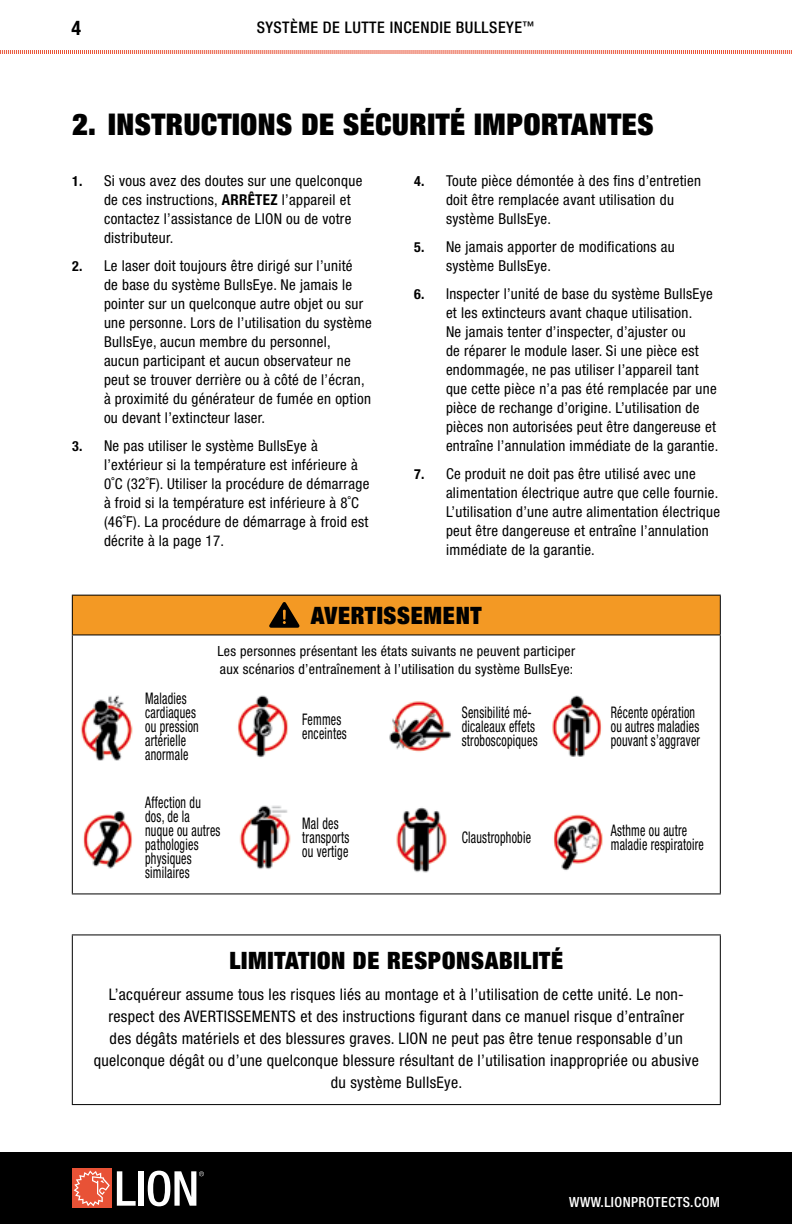
<style>
.page{position:relative;width:792px;height:1224px;background:#fff}
.page>*{position:absolute;margin:0;border:0;box-sizing:border-box;transform-origin:0 0}
.t1{font:900 condensed 30px "Helvetica Neue LT Std";letter-spacing:.02em;color:#000}
.t2{font:900 condensed 24px "Helvetica Neue LT Std";letter-spacing:.03em;color:#000}
.t3{font:700 condensed 20px "Helvetica Neue LT Std";color:#000}
.t4{font:condensed 16px/22px "Helvetica Neue LT Std";letter-spacing:.02em;color:#000;text-align:center}
.t5{font:condensed 16px/14px "Helvetica Neue LT Std";letter-spacing:.02em;color:#000;scale:.75 1}
.t6{font:500 condensed 16px "Helvetica Neue LT Std";letter-spacing:.03em;color:#000}
.t7{font:condensed 15px/19px "Helvetica Neue LT Std";letter-spacing:.02em;color:#000}
.t8{font:condensed 14px/18px "Helvetica Neue LT Std";letter-spacing:.02em;color:#000}
.t9{font:500 condensed 14px "Helvetica Neue LT Std";letter-spacing:.03em;color:#fff}
.s1{font-weight:700;font-size:14px}
.s2{font-weight:700}
</style>
<div class="page">
<div style="left:0;top:1152px;width:792px;height:72px;background:#000"></div>
<svg style="left:0;top:50px;width:792px;height:4px;background:#f2a799"></svg>
<hr style="left:72px;top:934px;width:649px;height:1px;background:#000">
<hr style="left:72px;top:935px;width:1px;height:169px;background:#000">
<hr style="left:720px;top:935px;width:1px;height:169px;background:#000">
<hr style="left:72px;top:1104px;width:649px;height:1px;background:#000">
<img style="left:83px;top:811px;width:50px;height:58px">
<img style="left:239px;top:805px;width:52px;height:64px">
<img style="left:396px;top:807px;width:51px;height:66px">
<img style="left:553px;top:814px;width:50px;height:57px">
<img style="left:81px;top:695px;width:52px;height:65px">
<img style="left:389px;top:701px;width:62px;height:51px">
<img style="left:237px;top:695px;width:51px;height:63px">
<img style="left:552px;top:695px;width:50px;height:62px">
<div style="left:72px;top:595px;width:648px;height:40px;background:#f39924"></div>
<hr style="left:72px;top:595px;width:649px;height:1px;background:#000">
<hr style="left:72px;top:596px;width:1px;height:38px;background:#000">
<hr style="left:720px;top:596px;width:1px;height:38px;background:#000">
<hr style="left:72px;top:634px;width:649px;height:1px;background:#000">
<hr style="left:72px;top:635px;width:1px;height:258px;background:#000">
<hr style="left:720px;top:635px;width:1px;height:258px;background:#000">
<hr style="left:72px;top:893px;width:649px;height:1px;background:#000">
<svg style="left:269px;top:602px;width:31px;height:26px"></svg>
<svg style="left:117px;top:1171px;width:19px;height:35px"></svg>
<div style="left:138px;top:1171px;width:6px;height:35px;background:#fff"></div>
<div style="left:72px;top:1169px;width:40px;height:39px;background:#e85236"></div>
<svg style="left:74px;top:1170px;width:36px;height:36px"></svg>
<svg style="left:148px;top:1171px;width:56px;height:35px"></svg>
<h3 class="t3" style="left:71px;top:16px;width:11px">4</h3>
<p class="t6" style="left:257px;top:17px;width:279px">SYSTÈME DE LUTTE INCENDIE BULLSEYE<sup>™</sup></p>
<h1 class="t1" style="left:72px;top:105px;width:583px">2. INSTRUCTIONS DE SÉCURITÉ IMPORTANTES</h1>
<p class="t7" style="left:104px;top:171px;width:260px;text-indent:-32px"><span class="s1">1.</span> Si vous avez des doutes sur une quelconque de ces instructions, <span class="s2">ARRÊTEZ</span> l’appareil et contactez l’assistance de LION ou de votre distributeur.</p>
<p class="t7" style="left:104px;top:256px;width:269px;text-indent:-32px"><span class="s1">2.</span> Le laser doit toujours être dirigé sur l’unité<br>de base du système BullsEye. Ne jamais le pointer sur un quelconque autre objet ou sur une personne. Lors de l’utilisation du système BullsEye, aucun membre du personnel,<br>aucun participant et aucun observateur ne peut se trouver derrière ou à côté de l’écran, à proximité du générateur de fumée en option ou devant l’extincteur laser.</p>
<p class="t7" style="left:104px;top:436px;width:267px;text-indent:-32px"><span class="s1">3.</span> Ne pas utiliser le système BullsEye à l’extérieur si la température est inférieure à 0˚C (32˚F). Utiliser la procédure de démarrage à froid si la température est inférieure à 8˚C (46˚F). La procédure de démarrage à froid est décrite à la page 17.</p>
<p class="t7" style="left:446px;top:171px;width:257px;text-indent:-32px"><span class="s1">4.</span> Toute pièce démontée à des fins d’entretien doit être remplacée avant utilisation du système BullsEye.</p>
<p class="t7" style="left:446px;top:237px;width:230px;text-indent:-32px"><span class="s1">5.</span> Ne jamais apporter de modifications au système BullsEye.</p>
<p class="t7" style="left:446px;top:284px;width:274px;text-indent:-32px"><span class="s1">6.</span> Inspecter l’unité de base du système BullsEye et les extincteurs avant chaque utilisation.<br>Ne jamais tenter d’inspecter, d’ajuster ou<br>de réparer le module laser. Si une pièce est endommagée, ne pas utiliser l’appareil tant que cette pièce n’a pas été remplacée par une pièce de rechange d’origine. L’utilisation de pièces non autorisées peut être dangereuse et entraîne l’annulation immédiate de la garantie.</p>
<p class="t7" style="left:446px;top:464px;width:276px;text-indent:-32px"><span class="s1">7.</span> Ce produit ne doit pas être utilisé avec une alimentation électrique autre que celle fournie.<br>L’utilisation d’une autre alimentation électrique peut être dangereuse et entraîne l’annulation immédiate de la garantie.</p>
<p class="t5" style="left:145px;top:691px;width:73px">Maladies cardiaques ou pression artérielle anormale</p>
<h2 class="t2" style="left:311px;top:600px;width:172px">AVERTISSEMENT</h2>
<p class="t8" style="left:217px;top:642px;width:359px">Les personnes présentant les états suivants ne peuvent participer aux scénarios d’entraînement à l’utilisation du système BullsEye:</p>
<p class="t5" style="left:302px;top:712px;width:61px">Femmes enceintes</p>
<p class="t5" style="left:462px;top:705px;width:103px">Sensibilité mé&shy;dicaleaux effets stroboscopiques</p>
<p class="t5" style="left:611px;top:705px;width:121px">Récente opération ou autres maladies pouvant s’aggraver</p>
<p class="t5" style="left:145px;top:796px;width:102px">Affection du dos, de la nuque ou autres pathologies physiques similaires</p>
<p class="t5" style="left:302px;top:817px;width:64px">Mal des transports ou vertige</p>
<p class="t5" style="left:462px;top:831px;width:94px">Claustrophobie</p>
<p class="t5" style="left:611px;top:824px;width:126px">Asthme ou autre maladie respiratoire</p>
<h2 class="t2" style="left:229px;top:945px;width:335px">LIMITATION DE RESPONSABILITÉ</h2>
<p class="t4" style="left:94px;top:983px;width:607px">L’acquéreur assume tous les risques liés au montage et à l’utilisation de cette unité. Le non&shy;respect des AVERTISSEMENTS et des instructions figurant dans ce manuel risque d’entraîner<br>des dégâts matériels et des blessures graves. LION ne peut pas être tenue responsable d’un quelconque dégât ou d’une quelconque blessure résultant de l’utilisation inappropriée ou abusive du système BullsEye.</p>
<p class="t9" style="left:569px;top:1193px;width:152px">WWW.LIONPROTECTS.COM</p>
</div>
